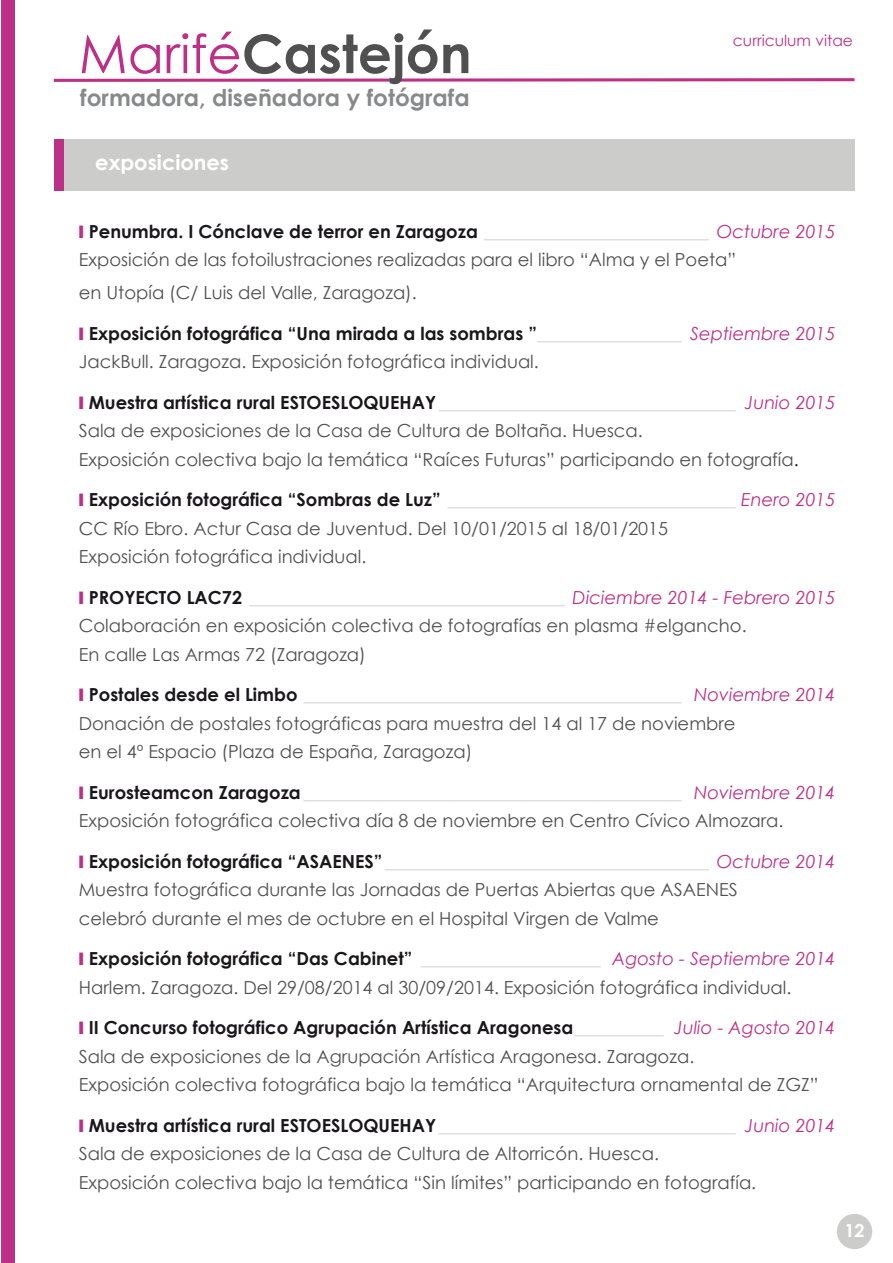
<style>
.page{position:relative;width:893px;height:1263px;background:#fff}
.page>*{position:absolute;margin:0;border:0;box-sizing:border-box;transform-origin:0 0}
.t1{font:700 53.25px "Century Gothic";color:#505050}
.t2{font:700 23.25px "Century Gothic";color:#88898a}
.t3{font:700 21px "Century Gothic";color:#fff}
.t4{font:18px/28.5px "Century Gothic";color:#505050}
.t5{font:700 18px "Century Gothic";color:#fff}
.t6{font:15.45px "Century Gothic";color:#bc3187}
.s1{font-weight:400;color:#bc3187}
.s2{color:#bc3187}
.s3{font-weight:700;color:#1a171c}
.s4{font-style:italic;color:#cccccb}
.s5{font-style:italic;color:#bc3187}
.s6{color:#1a171c}
</style>
<div class="page">
<div style="left:54px;top:140px;width:800px;height:51px;background:#cccccb"></div>
<div style="left:837px;top:1214px;width:35px;height:35px;background:#cccccb;border-radius:50%"></div>
<div style="left:1px;top:0;width:14px;height:1263px;background:#bc3187"></div>
<svg style="left:53px;top:78px;width:802px;height:4px;background:#cb60a2"></svg>
<div style="left:54px;top:140px;width:10px;height:51px;background:#bc3187"></div>
<h1 class="t1" style="left:79px;top:20px;width:394px"><span class="s1">Marifé</span>Castejón</h1>
<p class="t2" style="left:80px;top:83px;width:391px">formadora, diseñadora y fotógrafa</p>
<p class="t3" style="left:95px;top:149px;width:170px">perfil profesional</p>
<p class="t3" style="left:95px;top:149px;width:135px">exposiciones</p>
<p class="t6" style="left:733px;top:31px;width:121px">curriculum vitae</p>
<p class="t4" style="left:79px;top:217px;width:758px"><span class="s2">❙</span> <span class="s3">Penumbra. I Cónclave de terror en Zaragoza</span> <span class="s4">_________________________</span> <span class="s5">Octubre 2015<br></span>Exposición de las fotoilustraciones realizadas para el libro “Alma y el Poeta”</p>
<p class="t4" style="left:79px;top:278px;width:340px">en Utopía (C/ Luis del Valle, Zaragoza).</p>
<p class="t4" style="left:79px;top:318px;width:758px"><span class="s2">❙</span> <span class="s3">Exposición fotográfica “Una mirada a las sombras ”</span><span class="s4">________________</span> <span class="s5">Septiembre 2015<br></span>JackBull. Zaragoza. Exposición fotográfica individual.</p>
<p class="t4" style="left:79px;top:387px;width:758px"><span class="s2">❙</span> <span class="s3">Muestra artística rural ESTOESLOQUEHAY</span><span class="s4">_________________________________</span> <span class="s5">Junio 2015<br></span>Sala de exposiciones de la Casa de Cultura de Boltaña. Huesca.<br>Exposición colectiva bajo la temática “Raíces Futuras” participando en fotografía<span class="s6">.</span></p>
<p class="t4" style="left:79px;top:485px;width:758px"><span class="s2">❙</span> <span class="s3">Exposición fotográfica “Sombras de Luz”</span> <span class="s4">________________________________</span> <span class="s5">Enero 2015<br></span>CC Río Ebro. Actur Casa de Juventud. Del 10/01/2015 al 18/01/2015<br>Exposición fotográfica individual.</p>
<p class="t4" style="left:79px;top:582px;width:758px"><span class="s2">❙</span> <span class="s3">PROYECTO LAC72</span> <span class="s4">___________________________________</span> <span class="s5">Diciembre 2014 - Febrero 2015<br></span>Colaboración en exposición colectiva de fotografías en plasma #elgancho.<br>En calle Las Armas 72 (Zaragoza)</p>
<p class="t4" style="left:79px;top:680px;width:758px"><span class="s2">❙</span> <span class="s3">Postales desde el Limbo</span> <span class="s4">__________________________________________</span> <span class="s5">Noviembre 2014<br></span>Donación de postales fotográficas para muestra del 14 al 17 de noviembre<br>en el 4º Espacio (Plaza de España, Zaragoza)</p>
<p class="t4" style="left:79px;top:777px;width:758px"><span class="s2">❙</span> <span class="s3">Eurosteamcon Zaragoza</span> <span class="s4">__________________________________________</span> <span class="s5">Noviembre 2014<br></span>Exposición fotográfica colectiva día 8 de noviembre en Centro Cívico Almozara.</p>
<p class="t4" style="left:79px;top:846px;width:758px"><span class="s2">❙</span> <span class="s3">Exposición fotográfica “ASAENES”</span><span class="s4">____________________________________</span> <span class="s5">Octubre 2014<br></span>Muestra fotográfica durante las Jornadas de Puertas Abiertas que ASAENES<br>celebró durante el mes de octubre en el Hospital Virgen de Valme</p>
<p class="t4" style="left:79px;top:944px;width:758px"><span class="s2">❙</span> <span class="s3">Exposición fotográfica “Das Cabinet”</span> <span class="s4">____________________</span> <span class="s5">Agosto - Septiembre 2014<br></span>Harlem. Zaragoza. Del 29/08/2014 al 30/09/2014. Exposición fotográfica individual.</p>
<p class="t4" style="left:79px;top:1013px;width:758px"><span class="s2">❙</span> <span class="s3">II Concurso fotográfico Agrupación Artística Aragonesa</span><span class="s4">__________</span> <span class="s5">Julio - Agosto 2014<br></span>Sala de exposiciones de la Agrupación Artística Aragonesa. Zaragoza.<br>Exposición colectiva fotográfica bajo la temática “Arquitectura ornamental de ZGZ”</p>
<p class="t4" style="left:79px;top:1110px;width:758px"><span class="s2">❙</span> <span class="s3">Muestra artística rural ESTOESLOQUEHAY</span><span class="s4">_________________________________</span> <span class="s5">Junio 2014<br></span>Sala de exposiciones de la Casa de Cultura de Altorricón. Huesca.<br>Exposición colectiva bajo la temática “Sin límites” participando en fotografía.</p>
<p class="t5" style="left:844px;top:1219px;width:22px">12</p>
</div>
